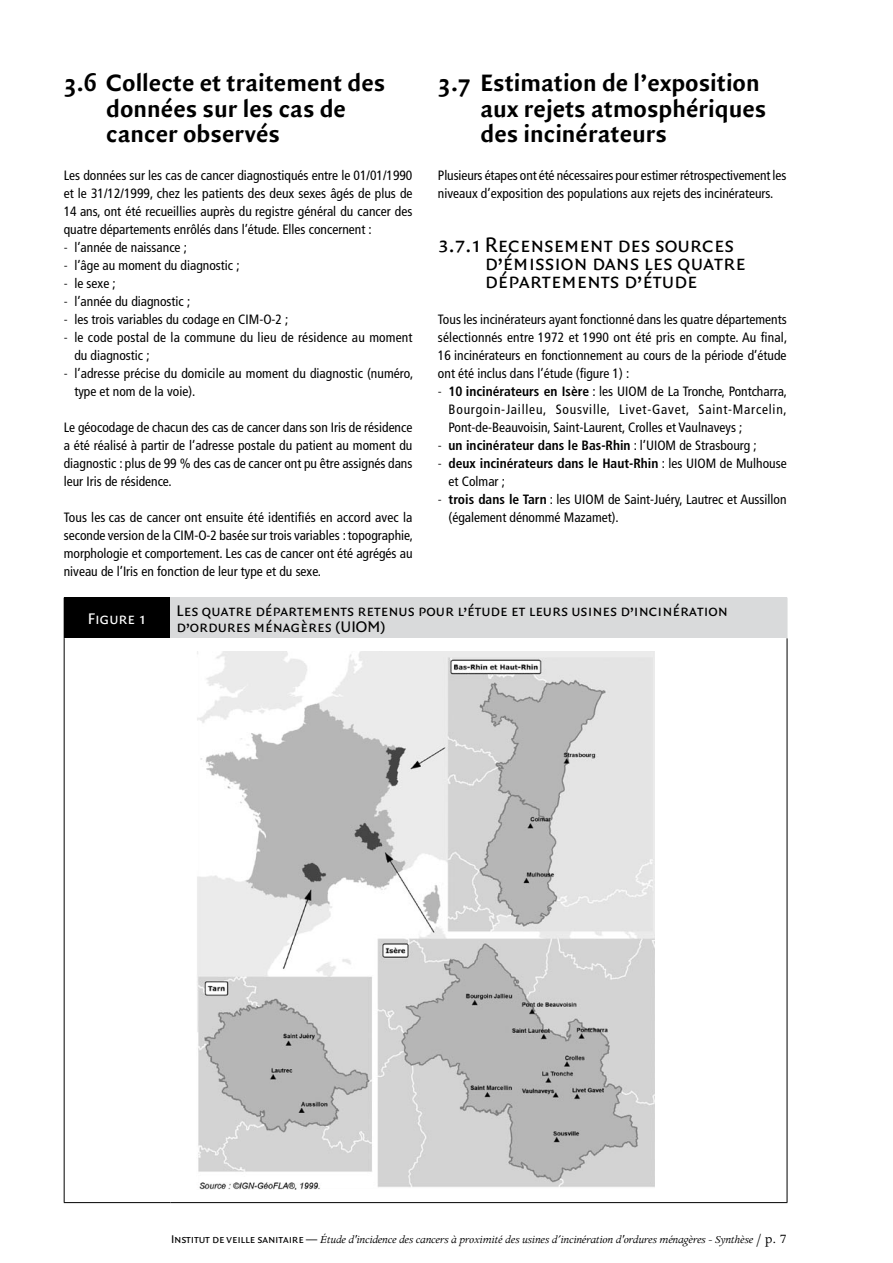
<style>
.page{position:relative;width:893px;height:1263px;background:#fff}
.page>*{position:absolute;margin:0;border:0;box-sizing:border-box;transform-origin:0 0}
.Titre_2{font:700 25.5px/25.5px "Quadraat Sans";color:#000}
.Titre_3{font:22.5px/18px "Quadraat Sans Caps";color:#000}
.tab_t1{font:16.5px/16.5px "Quadraat Sans Caps";color:#000}
.tab_t1_blanc{font:16.5px "Quadraat Sans Caps";color:#fff}
.EnumSolidaire{font:condensed 13.5px/18px "Frutiger LT Std";color:#000;text-align:justify}
.Enum1{font:condensed 13.5px/18px "Frutiger LT Std";color:#000}
.Enum1-2{font:700 condensed 13.5px/18px "Frutiger LT Std";color:#000}
.t1{font:italic 12px "Apollo";letter-spacing:-.02em;color:#000}
.s1{font-weight:300}
.s2{font-weight:700}
.s3{font-weight:400}
.s4{font-family:"Quadraat Sans Caps";font-style:normal}
.s5{font-style:normal;font-size:14.25px}
</style>
<div class="page">
<div style="left:64px;top:598px;width:106px;height:40px;background:#000"></div>
<div style="left:170px;top:598px;width:617px;height:40px;background:#d9dadb"></div>
<hr style="left:787px;top:638px;width:1px;height:564px;background:#000">
<hr style="left:64px;top:638px;width:1px;height:564px;background:#000">
<hr style="left:787px;top:598px;width:1px;height:40px;background:#d9dadb">
<hr style="left:64px;top:1202px;width:106px;height:1px;background:#000">
<hr style="left:170px;top:1202px;width:617px;height:1px;background:#000">
<img style="left:197px;top:651px;width:457px;height:539px">
<p class="Titre_2" style="left:106px;top:70px;width:281px;text-indent:-43px">3.6 Collecte et traitement des données sur les cas de cancer observés</p>
<p class="EnumSolidaire" style="left:64px;top:166px;width:350px">Les données sur les cas de cancer diagnostiqués entre le 01/01/1990 et le 31/12/1999, chez les patients des deux sexes âgés de plus de 14 ans, ont été recueillies auprès du registre général du cancer des quatre départements enrôlés dans l’étude. Elles concernent :</p>
<p class="Enum1" style="left:64px;top:238px;width:125px"><span class="s1">-</span> l’année de naissance ;</p>
<p class="Enum1" style="left:64px;top:256px;width:177px"><span class="s1">-</span> l’âge au moment du diagnostic ;</p>
<p class="Enum1" style="left:64px;top:274px;width:54px"><span class="s1">-</span> le sexe ;</p>
<p class="Enum1" style="left:64px;top:292px;width:128px"><span class="s1">-</span> l’année du diagnostic ;</p>
<p class="Enum1" style="left:64px;top:310px;width:226px"><span class="s1">-</span> les trois variables du codage en CIM-O-2 ;</p>
<p class="Enum1" style="left:74px;top:328px;width:340px;text-indent:-11px"><span class="s1">-</span> le code postal de la commune du lieu de résidence au moment du diagnostic ;</p>
<p class="Enum1" style="left:74px;top:364px;width:340px;text-indent:-11px"><span class="s1">-</span> l’adresse précise du domicile au moment du diagnostic (numéro, type et nom de la voie).</p>
<p class="EnumSolidaire" style="left:64px;top:418px;width:350px">Le géocodage de chacun des cas de cancer dans son Iris de résidence a été réalisé à partir de l’adresse postale du patient au moment du diagnostic : plus de 99 % des cas de cancer ont pu être assignés dans leur Iris de résidence.</p>
<p class="EnumSolidaire" style="left:64px;top:508px;width:351px">Tous les cas de cancer ont ensuite été identifiés en accord avec la seconde version de la CIM-O-2 basée sur trois variables : topographie, morphologie et comportement. Les cas de cancer ont été agrégés au niveau de l’Iris en fonction de leur type et du sexe.</p>
<p class="Titre_2" style="left:480px;top:70px;width:287px;text-indent:-43px">3.7 Estimation de l’exposition aux rejets atmosphériques des incinérateurs</p>
<p class="EnumSolidaire" style="left:438px;top:166px;width:350px">Plusieurs étapes ont été nécessaires pour estimer rétrospectivement les niveaux d’exposition des populations aux rejets des incinérateurs.</p>
<p class="Titre_3" style="left:485px;top:236px;width:263px;text-indent:-47px">3.7.1Recensement des sources d’émission dans les quatre départements d’étude</p>
<p class="EnumSolidaire" style="left:438px;top:310px;width:351px">Tous les incinérateurs ayant fonctionné dans les quatre départements sélectionnés entre 1972 et 1990 ont été pris en compte. Au final, 16 incinérateurs en fonctionnement au cours de la période d’étude ont été inclus dans l’étude (figure 1) :</p>
<p class="Enum1" style="left:449px;top:382px;width:340px;text-align:justify;text-indent:-11px"><span class="s1">-</span> <span class="s2">10 incinérateurs en Isère</span> : les UIOM de La Tronche, Pontcharra, Bourgoin-Jailleu, Sousville, Livet-Gavet, Saint-Marcelin, Pont-de-Beauvoisin, Saint-Laurent, Crolles et Vaulnaveys ;</p>
<p class="Enum1-2" style="left:438px;top:436px;width:320px"><span class="s1">-</span> un incinérateur dans le Bas-Rhin <span class="s3">: l’UIOM de Strasbourg ;</span></p>
<p class="Enum1-2" style="left:449px;top:454px;width:340px;text-indent:-11px"><span class="s1">-</span> deux incinérateurs dans le Haut-Rhin <span class="s3">: les UIOM de Mulhouse et Colmar ;</span></p>
<p class="Enum1" style="left:449px;top:490px;width:339px;text-indent:-11px"><span class="s1">-</span> <span class="s2">trois dans le Tarn</span> : les UIOM de Saint-Juéry, Lautrec et Aussillon (également dénommé Mazamet).</p>
<p class="tab_t1_blanc" style="left:88px;top:609px;width:61px">Figure 1</p>
<p class="tab_t1" style="left:176px;top:602px;width:553px">Les quatre départements retenus pour l’étude et leurs usines d’incinération d’ordures ménagères (UIOM)</p>
<p class="t1" style="left:171px;top:1233px;width:617px"><span class="s4">Institut de veille sanitaire —</span> Étude d'incidence des cancers à proximité des usines d’incinération d'ordures ménagères - Synthèse <span class="s5">/ p. 7</span></p>
</div>
